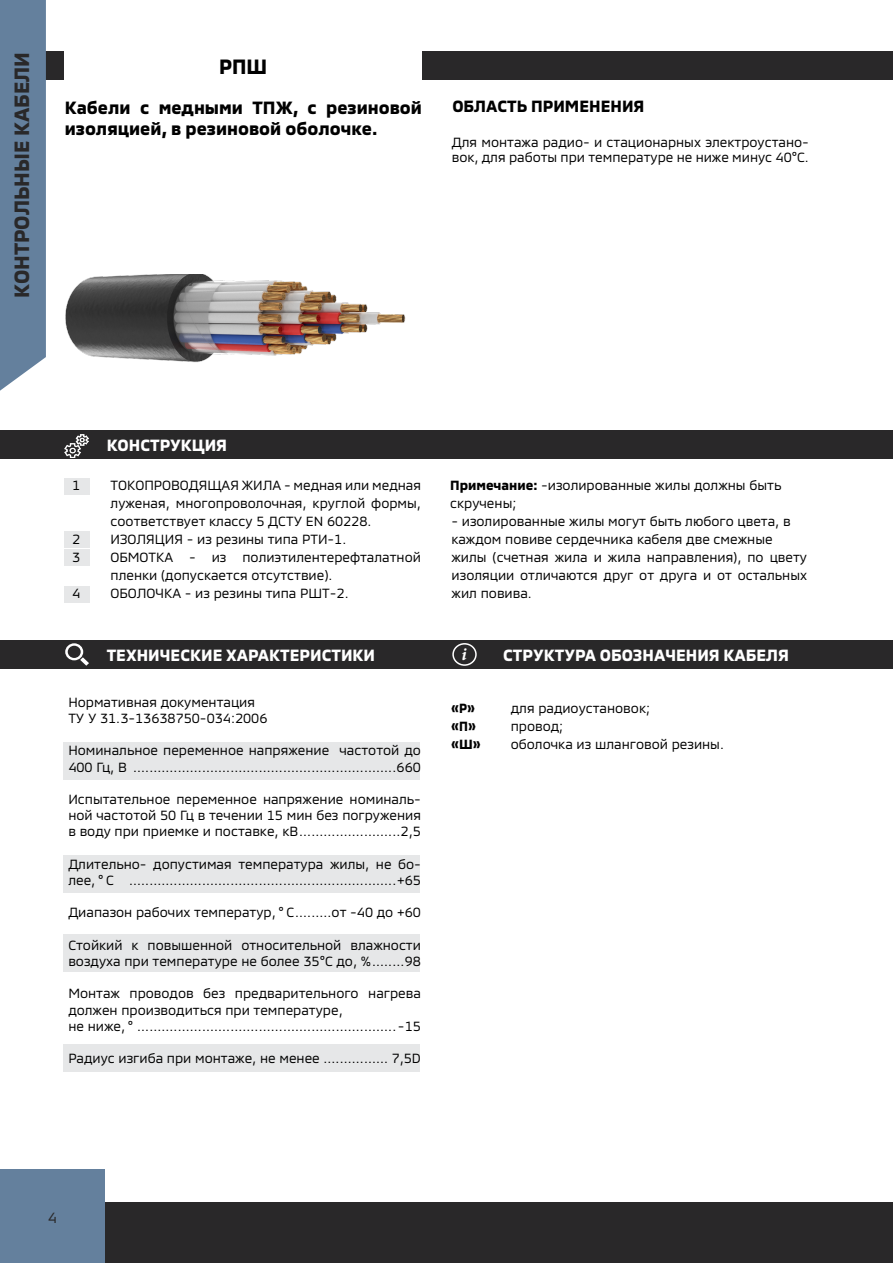
<style>
.page{position:relative;width:893px;height:1263px;background:#fff}
.page>*{position:absolute;margin:0;border:0;box-sizing:border-box;transform-origin:0 0}
.t1{font:700 21px "MMCOFFICE";color:#292829}
.t2{font:700 21px "MMCOFFICE";color:#000}
.t3{font:700 18px/21px "MMCOFFICE";color:#000}
.t4{font:italic 700 18px "Minion Pro";color:#fff}
.t5{font:700 16.5px "MMCOFFICE";color:#fff}
.t6{font:700 16.5px "MMCOFFICE";color:#000}
.t7{font:15px "MMCOFFICE";color:#292829}
.t8{font:13.5px/18px "MMCOFFICE";color:#000}
.t9{font:700 13.5px/18px "MMCOFFICE";color:#000;scale:.93 1}
.s1{font-weight:700}
</style>
<div class="page">
<div style="left:11px;top:1202px;width:882px;height:61px;background:#292829"></div>
<hr style="left:892px;top:1202px;width:1px;height:61px;background:#64809d">
<div style="left:0;top:1168px;width:105px;height:95px;background:#64809d"></div>
<div style="left:0;top:51px;width:893px;height:29px;background:#292829"></div>
<div style="left:0;top:0;width:46px;height:391px;background:#64809d"></div>
<div style="left:64px;top:478px;width:25px;height:16px;background:#e6e7e8"></div>
<div style="left:64px;top:531px;width:25px;height:17px;background:#e6e7e8"></div>
<div style="left:64px;top:550px;width:25px;height:16px;background:#e6e7e8"></div>
<div style="left:64px;top:586px;width:25px;height:16px;background:#e6e7e8"></div>
<div style="left:64px;top:742px;width:356px;height:38px;background:#e6e7e8"></div>
<div style="left:64px;top:855px;width:356px;height:37px;background:#e6e7e8"></div>
<div style="left:64px;top:934px;width:356px;height:37px;background:#e6e7e8"></div>
<div style="left:64px;top:1044px;width:356px;height:27px;background:#e6e7e8"></div>
<img style="left:65px;top:274px;width:341px;height:89px">
<div style="left:0;top:430px;width:893px;height:29px;background:#292829"></div>
<img style="left:65px;top:434px;width:24px;height:23px">
<div style="left:0;top:640px;width:893px;height:29px;background:#292829"></div>
<svg style="left:65px;top:643px;width:24px;height:23px"></svg>
<div style="left:452px;top:643px;width:25px;height:23px;border:2px solid #fff;border-radius:50%"></div>
<div style="left:65px;top:46px;width:357px;height:37px;background:#fff"></div>
<h1 class="t1" style="left:5px;top:298px;width:248px;rotate:-90deg">КОНТРОЛЬНЫЕ КАБЕЛИ</h1>
<h1 class="t2" style="left:219px;top:50px;width:50px">РПШ</h1>
<h2 class="t3" style="left:65px;top:95px;width:359px">Кабели с медными ТПЖ, с резиновой изоляцией, в резиновой оболочке.</h2>
<p class="t6" style="left:452px;top:94px;width:194px">ОБЛАСТЬ ПРИМЕНЕНИЯ</p>
<p class="t8" style="left:452px;top:133px;width:359px;line-height:15px">Для монтажа радио- и стационарных электроустано&shy;вок, для работы при температуре не ниже минус 40°С.</p>
<p class="t5" style="left:107px;top:432px;width:122px">КОНСТРУКЦИЯ</p>
<p class="t8" style="left:72px;top:475px;width:10px">1</p>
<p class="t8" style="left:111px;top:475px;width:312px;text-align:justify">ТОКОПРОВОДЯЩАЯ ЖИЛА - медная или медная луженая, многопроволочная, круглой формы, соответствует классу 5 ДСТУ EN 60228.</p>
<p class="t8" style="left:72px;top:529px;width:10px">2</p>
<p class="t8" style="left:111px;top:529px;width:237px">ИЗОЛЯЦИЯ - из резины типа РТИ-1.</p>
<p class="t8" style="left:72px;top:547px;width:10px">3</p>
<p class="t8" style="left:111px;top:547px;width:312px">ОБМОТКА - из полиэтилентерефталатной пленки (допускается отсутствие).</p>
<p class="t8" style="left:72px;top:583px;width:10px">4</p>
<p class="t8" style="left:111px;top:583px;width:240px">ОБОЛОЧКА - из резины типа РШТ-2.</p>
<p class="t8" style="left:450px;top:475px;width:333px"><span class="s1">Примечание:</span> -изолированные жилы должны быть скручены;</p>
<p class="t8" style="left:451px;top:511px;width:357px">- изолированные жилы могут быть любого цвета, в каждом повиве сердечника кабеля две смежные жилы (счетная жила и жила направления), по цвету изоляции отличаются друг от друга и от остальных жил повива.</p>
<p class="t5" style="left:107px;top:642px;width:270px">ТЕХНИЧЕСКИЕ ХАРАКТЕРИСТИКИ</p>
<h2 class="t4" style="left:462px;top:641px;width:7px">і</h2>
<p class="t5" style="left:503px;top:642px;width:287px">СТРУКТУРА ОБОЗНАЧЕНИЯ КАБЕЛЯ</p>
<p class="t8" style="left:68px;top:692px;width:201px;line-height:16.2px">Нормативная документация<br>ТУ У 31.3-13638750-034:2006</p>
<p class="t8" style="left:68px;top:741px;width:354px;line-height:16.2px">Номинальное переменное напряжение частотой до<br>400 Гц, В .................................................................660</p>
<p class="t8" style="left:68px;top:789px;width:354px;line-height:16.2px;text-align:justify">Испытательное переменное напряжение номиналь&shy;ной частотой 50 Гц в течении 15 мин без погружения в воду при приемке и поставке, кВ.........................2,5</p>
<p class="t8" style="left:68px;top:854px;width:354px;line-height:16.2px">Длительно- допустимая температура жилы, не бо&shy;лее, ° С ..................................................................+65</p>
<p class="t8" style="left:68px;top:902px;width:354px">Диапазон рабочих температур, ° С.........от -40 до +60</p>
<p class="t8" style="left:68px;top:935px;width:354px;line-height:16.2px">Стойкий к повышенной относительной влажности воздуха при температуре не более 35°С до, %........98</p>
<p class="t8" style="left:68px;top:984px;width:354px;line-height:16.2px">Монтаж проводов без предварительного нагрева должен производиться при температуре,<br>не ниже, ° ................................................................-15</p>
<p class="t8" style="left:68px;top:1048px;width:354px">Радиус изгиба при монтаже, не менее ................ 7,5D</p>
<p class="t9" style="left:451px;top:697px;width:33px">«Р» «П» «Ш»</p>
<p class="t8" style="left:511px;top:697px;width:215px">для радиоустановок;<br>провод;<br>оболочка из шланговой резины.</p>
<p class="t7" style="left:48px;top:1206px;width:11px">4</p>
</div>
